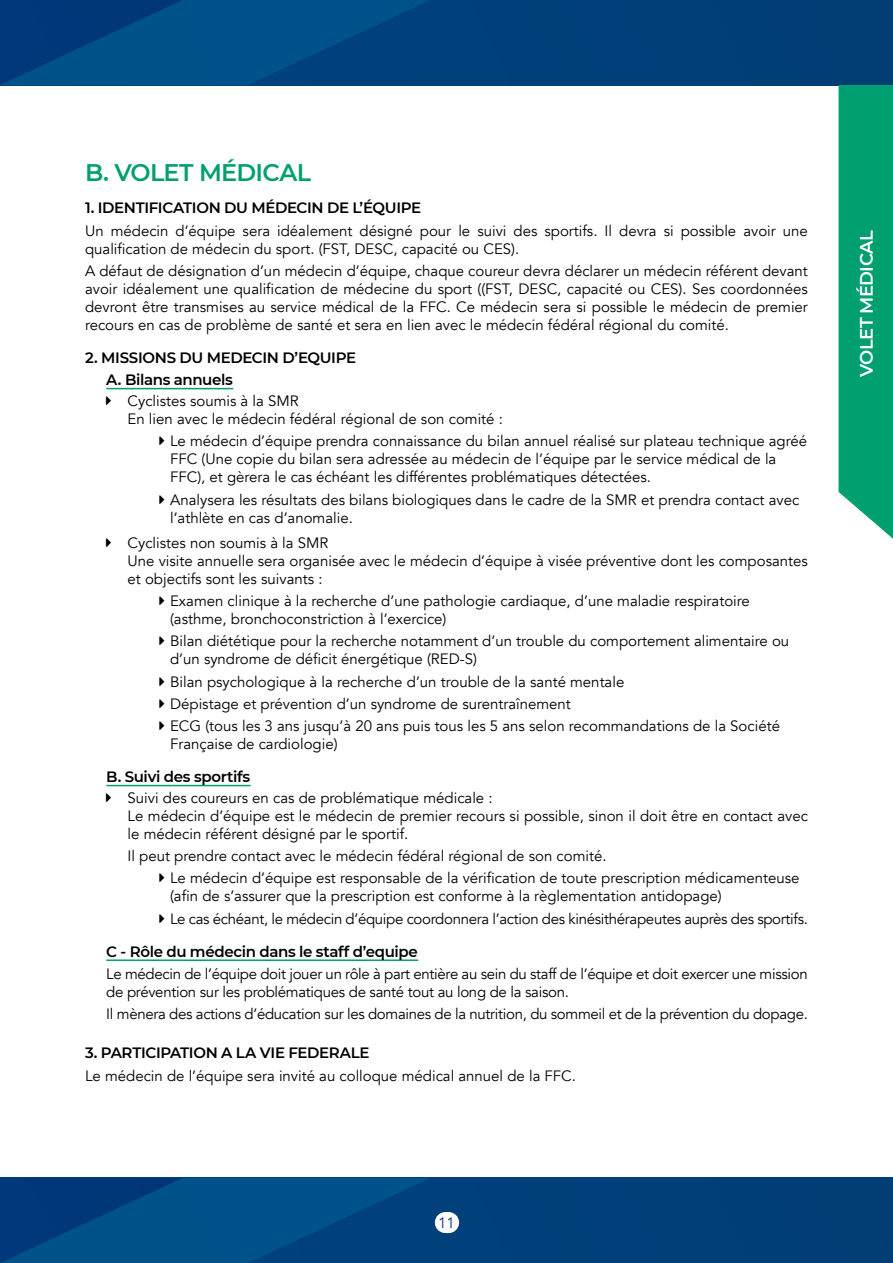
<style>
.page{position:relative;width:893px;height:1263px;background:#fff}
.page>*{position:absolute;margin:0;border:0;box-sizing:border-box;transform-origin:0 0}
.t1{font:600 24px "Montserrat";letter-spacing:-.03em;color:#009f6f}
.t2{font:600 18px "Montserrat";letter-spacing:-.035em;color:#fff}
.t3{font:15px/18px "Avenir";color:#000}
.t4{font:15px/22.2px "Avenir";letter-spacing:-.02em;color:#000}
.t5{font:600 15px/22.2px "Montserrat";letter-spacing:-.025em;color:#000}
.t6{font:15px "Avenir";color:#063a79}
</style>
<div class="page">
<div style="left:0;top:1178px;width:893px;height:85px;background:#003f78"></div>
<svg style="left:1px;top:1178px;width:428px;height:85px"></svg>
<div style="left:0;top:0;width:893px;height:85px;background:#003f78"></div>
<svg style="left:1px;top:0;width:428px;height:85px"></svg>
<svg style="left:491px;top:85px;width:402px;height:454px"></svg>
<hr style="left:106px;top:388px;width:127px;height:1px;background:#009f6f">
<hr style="left:106px;top:785px;width:145px;height:1px;background:#009f6f">
<hr style="left:106px;top:959px;width:312px;height:2px;background:#009f6f">
<svg style="left:445px;top:1212px;width:4px;height:21px"></svg>
<h1 class="t1" style="left:85px;top:155px;width:228px">B. VOLET MÉDICAL</h1>
<p class="t5" style="left:85px;top:196px;width:338px">1. IDENTIFICATION DU MÉDECIN DE L’ÉQUIPE</p>
<p class="t3" style="left:85px;top:222px;width:724px">Un médecin d’équipe sera idéalement désigné pour le suivi des sportifs. Il devra si possible avoir une qualification de médecin du sport. (FST, DESC, capacité ou CES).</p>
<p class="t3" style="left:85px;top:262px;width:724px;text-align:justify">A défaut de désignation d’un médecin d’équipe, chaque coureur devra déclarer un médecin référent devant avoir idéalement une qualification de médecine du sport ((FST, DESC, capacité ou CES). Ses coordonnées devront être transmises au service médical de la FFC. Ce médecin sera si possible le médecin de premier recours en cas de problème de santé et sera en lien avec le médecin fédéral régional du comité.</p>
<p class="t5" style="left:106px;top:346px;width:251px;text-indent:-21px">2. MISSIONS DU MEDECIN D’EQUIPE<br>A. Bilans annuels</p>
<p class="t3" style="left:128px;top:392px;width:377px">Cyclistes soumis à la SMR<br>En lien avec le médecin fédéral régional de son comité :</p>
<p class="t3" style="left:170px;top:432px;width:639px">Le médecin d’équipe prendra connaissance du bilan annuel réalisé sur plateau technique agréé<br>FFC (Une copie du bilan sera adressée au médecin de l’équipe par le service médical de la<br>FFC), et gèrera le cas échéant les différentes problématiques détectées.</p>
<p class="t3" style="left:170px;top:491px;width:631px">Analysera les résultats des bilans biologiques dans le cadre de la SMR et prendra contact avec l’athlète en cas d’anomalie.</p>
<p class="t3" style="left:128px;top:534px;width:682px">Cyclistes non soumis à la SMR<br>Une visite annuelle sera organisée avec le médecin d’équipe à visée préventive dont les composantes et objectifs sont les suivants :</p>
<p class="t3" style="left:170px;top:592px;width:581px">Examen clinique à la recherche d’une pathologie cardiaque, d’une maladie respiratoire (asthme, bronchoconstriction à l’exercice)</p>
<p class="t3" style="left:170px;top:632px;width:621px">Bilan diététique pour la recherche notamment d’un trouble du comportement alimentaire ou d’un syndrome de déficit énergétique (RED-S)</p>
<p class="t3" style="left:170px;top:671px;width:611px;line-height:22.2px">Bilan psychologique à la recherche d’un trouble de la santé mentale<br>Dépistage et prévention d’un syndrome de surentraînement<br>ECG (tous les 3 ans jusqu’à 20 ans puis tous les 5 ans selon recommandations de la Société</p>
<p class="t3" style="left:170px;top:735px;width:169px">Française de cardiologie)</p>
<p class="t5" style="left:106px;top:765px;width:145px">B. Suivi des sportifs</p>
<p class="t3" style="left:128px;top:789px;width:682px">Suivi des coureurs en cas de problématique médicale :<br>Le médecin d’équipe est le médecin de premier recours si possible, sinon il doit être en contact avec le médecin référent désigné par le sportif.</p>
<p class="t3" style="left:170px;top:845px;width:631px;line-height:22.2px;text-indent:-43px">Il peut prendre contact avec le médecin fédéral régional de son comité.<br>Le médecin d’équipe est responsable de la vérification de toute prescription médicamenteuse</p>
<p class="t4" style="left:170px;top:885px;width:639px">(afin de s’assurer que la prescription est conforme à la règlementation antidopage)<br>Le cas échéant, le médecin d’équipe coordonnera l’action des kinésithérapeutes auprès des sportifs.</p>
<p class="t5" style="left:106px;top:939px;width:313px">C - Rôle du médecin dans le staff d’equipe</p>
<p class="t4" style="left:106px;top:965px;width:703px;line-height:18px">Le médecin de l’équipe doit jouer un rôle à part entière au sein du staff de l’équipe et doit exercer une mission de prévention sur les problématiques de santé tout au long de la saison.</p>
<p class="t4" style="left:106px;top:1003px;width:703px">Il mènera des actions d’éducation sur les domaines de la nutrition, du sommeil et de la prévention du dopage.</p>
<p class="t5" style="left:85px;top:1041px;width:286px">3. PARTICIPATION A LA VIE FEDERALE</p>
<p class="t3" style="left:85px;top:1067px;width:492px">Le médecin de l’équipe sera invité au colloque médical annuel de la FFC.</p>
<p class="t2" style="left:854px;top:377px;width:148px;rotate:-90deg">VOLET MÉDICAL</p>
<p class="t6" style="left:438px;top:1214px;width:18px">11</p>
</div>
